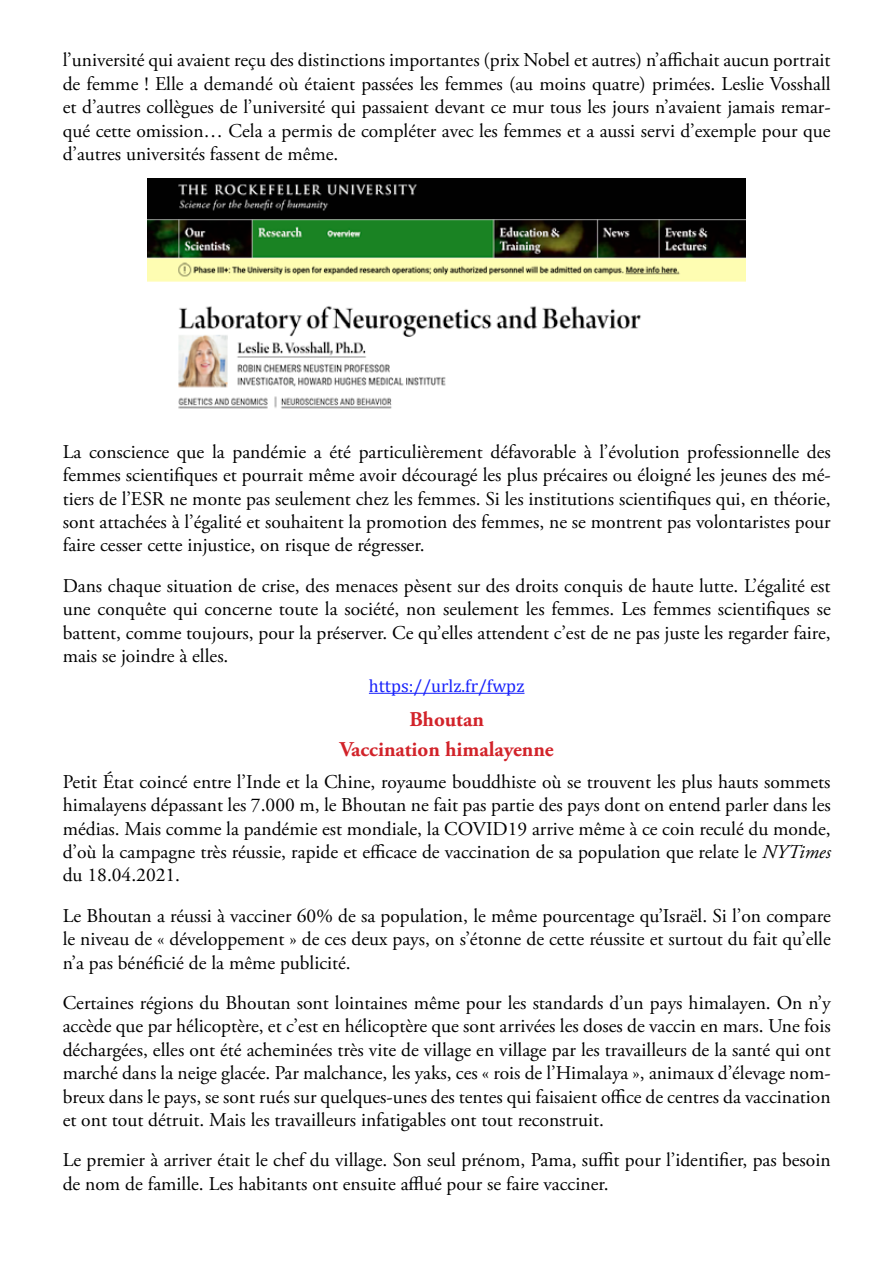
<style>
.page{position:relative;width:893px;height:1263px;background:#fff}
.page>*{position:absolute;margin:0;border:0;box-sizing:border-box;transform-origin:0 0}
.t1{font:700 21px/29.4px "Adobe Garamond Pro";color:#d2232a;text-align:center}
.t2{font:19.5px/23.4px "Adobe Garamond Pro";color:#000;text-align:justify}
.t3{font:18px "Cambria";color:#1922fb}
.s1{font-style:italic}
</style>
<div class="page">
<hr style="left:369px;top:693px;width:155px;height:1px;background:#1922fb">
<img style="left:147px;top:179px;width:598px;height:230px">
<p class="t2" style="left:63px;top:49px;width:769px">l’université qui avaient reçu des distinctions importantes (prix Nobel et autres) n’affichait aucun portrait de femme ! Elle a demandé où étaient passées les femmes (au moins quatre) primées. Leslie Vosshall et d’autres collègues de l’université qui passaient devant ce mur tous les jours n’avaient jamais remar&shy;qué cette omission… Cela a permis de compléter avec les femmes et a aussi servi d’exemple pour que d’autres universités fassent de même.</p>
<p class="t2" style="left:63px;top:441px;width:769px">La conscience que la pandémie a été particulièrement défavorable à l’évolution professionnelle des femmes scientifiques et pourrait même avoir découragé les plus précaires ou éloigné les jeunes des mé&shy;tiers de l’ESR ne monte pas seulement chez les femmes. Si les institutions scientifiques qui, en théorie, sont attachées à l’égalité et souhaitent la promotion des femmes, ne se montrent pas volontaristes pour faire cesser cette injustice, on risque de régresser.</p>
<p class="t2" style="left:63px;top:575px;width:770px">Dans chaque situation de crise, des menaces pèsent sur des droits conquis de haute lutte. L’égalité est une conquête qui concerne toute la société, non seulement les femmes. Les femmes scientifiques se battent, comme toujours, pour la préserver. Ce qu’elles attendent c’est de ne pas juste les regarder faire, mais se joindre à elles.</p>
<p class="t3" style="left:369px;top:675px;width:157px">https://urlz.fr/fwpz</p>
<p class="t1" style="left:340px;top:705px;width:216px">Bhoutan<br>Vaccination himalayenne</p>
<p class="t2" style="left:63px;top:770px;width:770px">Petit État coincé entre l’Inde et la Chine, royaume bouddhiste où se trouvent les plus hauts sommets himalayens dépassant les 7.000 m, le Bhoutan ne fait pas partie des pays dont on entend parler dans les médias. Mais comme la pandémie est mondiale, la COVID19 arrive même à ce coin reculé du monde, d’où la campagne très réussie, rapide et efficace de vaccination de sa population que relate le <span class="s1">NYTimes </span>du 18.04.2021.</p>
<p class="t2" style="left:63px;top:904px;width:770px">Le Bhoutan a réussi à vacciner 60% de sa population, le même pourcentage qu’Israël. Si l’on compare le niveau de « développement » de ces deux pays, on s’étonne de cette réussite et surtout du fait qu’elle n’a pas bénéficié de la même publicité.</p>
<p class="t2" style="left:63px;top:992px;width:770px">Certaines régions du Bhoutan sont lointaines même pour les standards d’un pays himalayen. On n’y accède que par hélicoptère, et c’est en hélicoptère que sont arrivées les doses de vaccin en mars. Une fois déchargées, elles ont été acheminées très vite de village en village par les travailleurs de la santé qui ont marché dans la neige glacée. Par malchance, les yaks, ces « rois de l’Himalaya », animaux d’élevage nom&shy;breux dans le pays, se sont rués sur quelques-unes des tentes qui faisaient office de centres da vaccination et ont tout détruit. Mais les travailleurs infatigables ont tout reconstruit.</p>
<p class="t2" style="left:63px;top:1149px;width:769px">Le premier à arriver était le chef du village. Son seul prénom, Pama, suffit pour l’identifier, pas besoin de nom de famille. Les habitants ont ensuite afflué pour se faire vacciner.</p>
</div>
